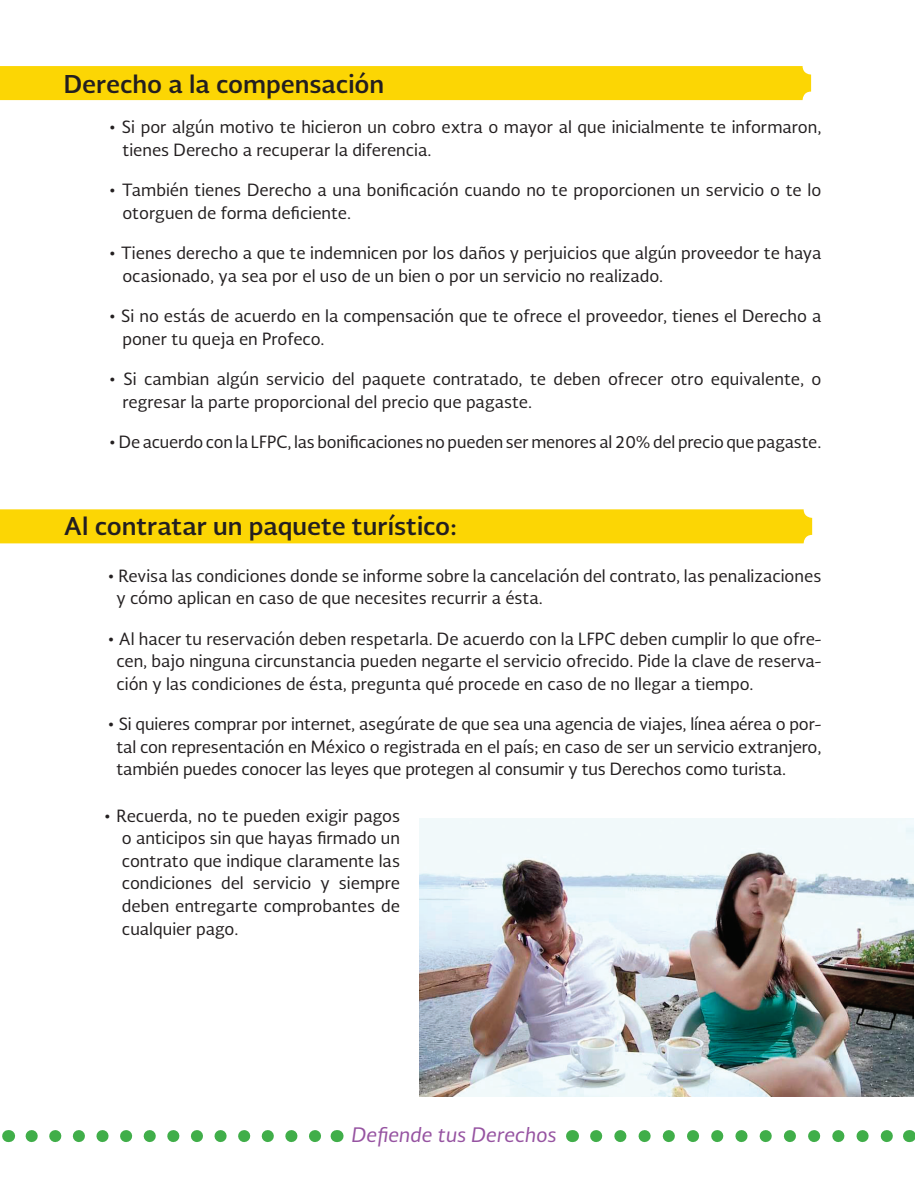
<style>
.page{position:relative;width:915px;height:1191px;background:#fff}
.page>*{position:absolute;margin:0;border:0;box-sizing:border-box;transform-origin:0 0}
.t1{font:700 24px "Soberana Sans";color:#231f20}
.t2{font:italic 19.5px "Soberana Sans";color:#9653a1}
.t3{font:16.5px/22.5px "Soberana Sans";color:#231f20}
</style>
<div class="page">
<div style="left:0;top:66px;width:810px;height:34px;background:#fcd604"></div>
<div style="left:0;top:509px;width:811px;height:34px;background:#fcd604"></div>
<img style="left:420px;top:818px;width:493px;height:278px">
<svg style="left:596px;top:1130px;width:297px;height:12px"></svg>
<svg style="left:572px;top:1130px;width:1px;height:12px"></svg>
<svg style="left:908px;top:1130px;width:1px;height:12px"></svg>
<svg style="left:32px;top:1130px;width:289px;height:12px"></svg>
<svg style="left:8px;top:1130px;width:1px;height:12px"></svg>
<svg style="left:336px;top:1130px;width:1px;height:12px"></svg>
<h1 class="t1" style="left:64px;top:67px;width:322px">Derecho a la compensación</h1>
<p class="t3" style="left:122px;top:115px;width:700px;text-indent:-13px">• Si por algún motivo te hicieron un cobro extra o mayor al que inicialmente te informaron, tienes Derecho a recuperar la diferencia.</p>
<p class="t3" style="left:122px;top:178px;width:700px;text-indent:-13px">• También tienes Derecho a una bonificación cuando no te proporcionen un servicio o te lo otorguen de forma deficiente.</p>
<p class="t3" style="left:122px;top:241px;width:700px;text-indent:-13px">• Tienes derecho a que te indemnicen por los daños y perjuicios que algún proveedor te haya ocasionado, ya sea por el uso de un bien o por un servicio no realizado.</p>
<p class="t3" style="left:122px;top:304px;width:700px;text-indent:-13px">• Si no estás de acuerdo en la compensación que te ofrece el proveedor, tienes el Derecho a poner tu queja en Profeco.</p>
<p class="t3" style="left:122px;top:367px;width:700px;text-indent:-13px">• Si cambian algún servicio del paquete contratado, te deben ofrecer otro equivalente, o regresar la parte proporcional del precio que pagaste.</p>
<p class="t3" style="left:109px;top:430px;width:713px">• De acuerdo con la LFPC, las bonificaciones no pueden ser menores al 20% del precio que pagaste.</p>
<h1 class="t1" style="left:64px;top:510px;width:394px">Al contratar un paquete turístico:</h1>
<p class="t3" style="left:116px;top:564px;width:706px;text-indent:-9px">• Revisa las condiciones donde se informe sobre la cancelación del contrato, las penalizaciones y cómo aplican en caso de que necesites recurrir a ésta.</p>
<p class="t3" style="left:116px;top:627px;width:706px;text-align:justify;text-indent:-9px">• Al hacer tu reservación deben respetarla. De acuerdo con la LFPC deben cumplir lo que ofre&shy;cen, bajo ninguna circunstancia pueden negarte el servicio ofrecido. Pide la clave de reserva&shy;ción y las condiciones de ésta, pregunta qué procede en caso de no llegar a tiempo.</p>
<p class="t3" style="left:116px;top:712px;width:706px;text-align:justify;text-indent:-9px">• Si quieres comprar por internet, asegúrate de que sea una agencia de viajes, línea aérea o por&shy;tal con representación en México o registrada en el país; en caso de ser un servicio extranjero, también puedes conocer las leyes que protegen al consumir y tus Derechos como turista.</p>
<p class="t3" style="left:122px;top:804px;width:279px;text-align:justify;text-indent:-18px">• Recuerda, no te pueden exigir pagos o anticipos sin que hayas firmado un contrato que indique claramente las condiciones del servicio y siempre deben entregarte comprobantes de cualquier pago.</p>
<p class="t2" style="left:352px;top:1122px;width:206px">Defiende tus Derechos</p>
</div>
